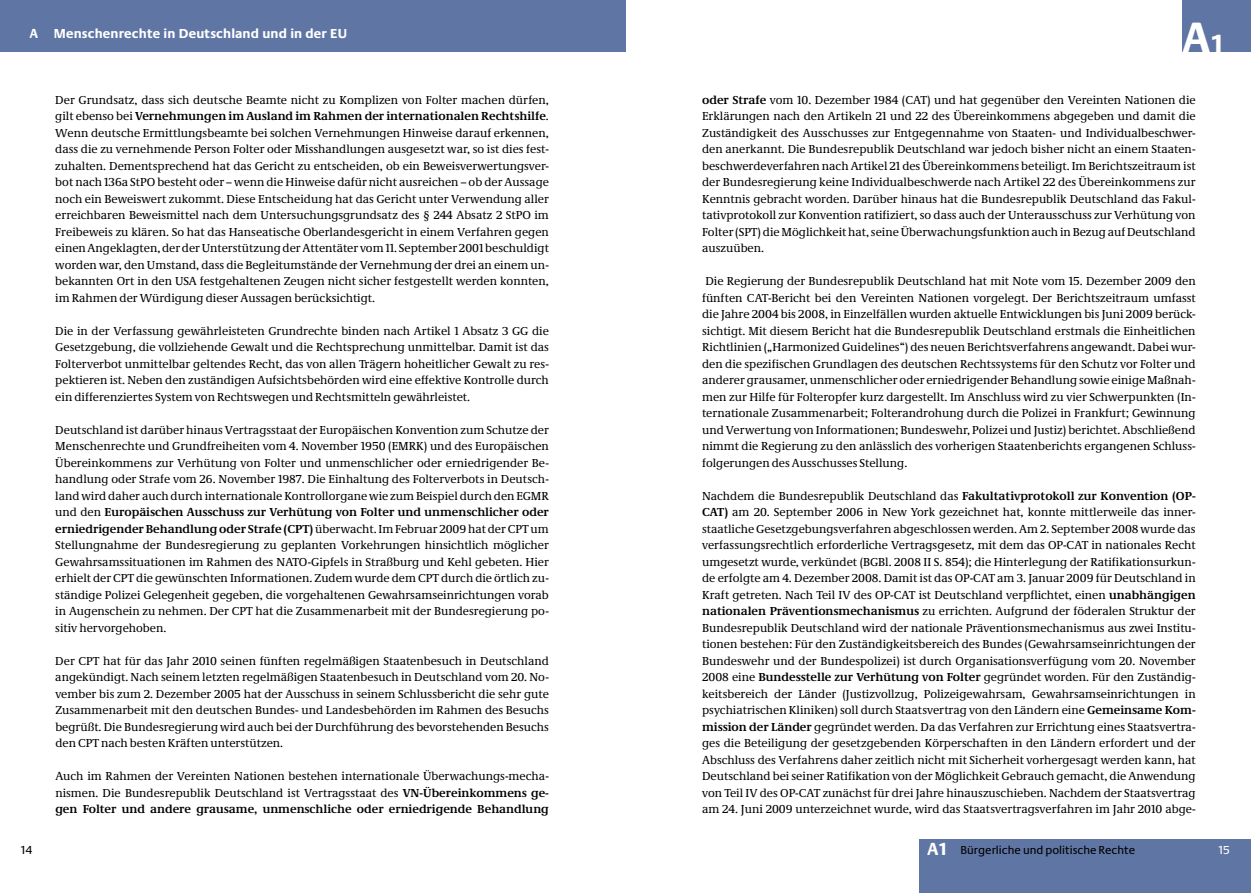
<style>
.page{position:relative;width:1251px;height:893px;background:#fff}
.page>*{position:absolute;margin:0;border:0;box-sizing:border-box;transform-origin:0 0}
.t1{font:700 45px "Neue Praxis";color:#fff}
.t2{font:700 13.5px "Neue Praxis";letter-spacing:.01em;color:#fff}
.t3{font:12px/16.5px "Neue Demos";color:#000;text-align:justify}
.t4{font:12px "Neue Praxis";color:#000}
.t5{font:12px "Neue Praxis";color:#fff}
.s1{font-weight:700}
.s2{font-size:27px}
.s3{font-weight:700;font-size:18px;color:#fff}
</style>
<div class="page">
<div style="left:0;top:0;width:625px;height:51px;background:#5f76a4"></div>
<div style="left:918px;top:839px;width:332px;height:54px;background:#5f76a4"></div>
<div style="left:1182px;top:0;width:68px;height:51px;background:#5f76a4"></div>
<p class="t2" style="left:30px;top:26px;width:318px">A Menschenrechte in Deutschland und in der EU</p>
<p class="t3" style="left:55px;top:91px;width:495px">Der Grundsatz, dass sich deutsche Beamte nicht zu Komplizen von Folter machen dürfen, gilt ebenso bei <span class="s1">Vernehmungen im Ausland im Rahmen der internationalen Rechtshilfe</span>.<br>Wenn deutsche Ermittlungsbeamte bei solchen Vernehmungen Hinweise darauf erkennen, dass die zu vernehmende Person Folter oder Misshandlungen ausgesetzt war, so ist dies fest&shy;zuhalten. Dementsprechend hat das Gericht zu entscheiden, ob ein Beweisverwertungsver&shy;bot nach 136a StPO besteht oder – wenn die Hinweise dafür nicht ausreichen – ob der Aussage noch ein Beweiswert zukommt. Diese Entscheidung hat das Gericht unter Verwendung aller erreichbaren Beweismittel nach dem Untersuchungsgrundsatz des § 244 Absatz 2 StPO im Freibeweis zu klären. So hat das Hanseatische Oberlandesgericht in einem Verfahren gegen einen Angeklagten, der der Unterstützung der Attentäter vom 11. September 2001 beschuldigt worden war, den Umstand, dass die Begleitumstände der Vernehmung der drei an einem un&shy;bekannten Ort in den USA festgehaltenen Zeugen nicht sicher festgestellt werden konnten, im Rahmen der Würdigung dieser Aussagen berücksichtigt.</p>
<p class="t3" style="left:55px;top:322px;width:495px">Die in der Verfassung gewährleisteten Grundrechte binden nach Artikel 1 Absatz 3 GG die Gesetzgebung, die vollziehende Gewalt und die Rechtsprechung unmittelbar. Damit ist das Folterverbot unmittelbar geltendes Recht, das von allen Trägern hoheitlicher Gewalt zu res&shy;pektieren ist. Neben den zuständigen Aufsichtsbehörden wird eine effektive Kontrolle durch ein differenziertes System von Rechtswegen und Rechtsmitteln gewährleistet.</p>
<p class="t3" style="left:55px;top:421px;width:495px">Deutschland ist darüber hinaus Vertragsstaat der Europäischen Konvention zum Schutze der Menschenrechte und Grundfreiheiten vom 4. November 1950 (EMRK) und des Europäischen Übereinkommens zur Verhütung von Folter und unmenschlicher oder erniedrigender Be&shy;handlung oder Strafe vom 26. November 1987. Die Einhaltung des Folterverbots in Deutsch&shy;land wird daher auch durch internationale Kontrollorgane wie zum Beispiel durch den EGMR und den <span class="s1">Europäischen Ausschuss zur Verhütung von Folter und unmenschlicher oder erniedrigender Behandlung oder Strafe (CPT)</span> überwacht. Im Februar 2009 hat der CPT um Stellungnahme der Bundesregierung zu geplanten Vorkehrungen hinsichtlich möglicher Gewahrsamssituationen im Rahmen des NATO-Gipfels in Straßburg und Kehl gebeten. Hier erhielt der CPT die gewünschten Informationen. Zudem wurde dem CPT durch die örtlich zu&shy;ständige Polizei Gelegenheit gegeben, die vorgehaltenen Gewahrsamseinrichtungen vorab in Augenschein zu nehmen. Der CPT hat die Zusammenarbeit mit der Bundesregierung po&shy;sitiv hervorgehoben.</p>
<p class="t3" style="left:55px;top:652px;width:495px">Der CPT hat für das Jahr 2010 seinen fünften regelmäßigen Staatenbesuch in Deutschland angekündigt. Nach seinem letzten regelmäßigen Staatenbesuch in Deutschland vom 20. No&shy;vember bis zum 2. Dezember 2005 hat der Ausschuss in seinem Schlussbericht die sehr gute Zusammenarbeit mit den deutschen Bundes- und Landesbehörden im Rahmen des Besuchs begrüßt. Die Bundesregierung wird auch bei der Durchführung des bevorstehenden Besuchs den CPT nach besten Kräften unterstützen.</p>
<p class="t3" style="left:55px;top:768px;width:495px">Auch im Rahmen der Vereinten Nationen bestehen internationale Überwachungs-mecha&shy;nismen. Die Bundesrepublik Deutschland ist Vertragsstaat des <span class="s1">VN-Übereinkommens ge&shy;gen Folter und andere grausame, unmenschliche oder erniedrigende Behandlung</span></p>
<h1 class="t1" style="left:1182px;top:10px;width:41px">A<span class="s2">1</span></h1>
<p class="t3" style="left:702px;top:91px;width:495px"><span class="s1">oder Strafe</span> vom 10. Dezember 1984 (CAT) und hat gegenüber den Vereinten Nationen die Erklärungen nach den Artikeln 21 und 22 des Übereinkommens abgegeben und damit die Zuständigkeit des Ausschusses zur Entgegennahme von Staaten- und Individualbeschwer&shy;den anerkannt. Die Bundesrepublik Deutschland war jedoch bisher nicht an einem Staaten&shy;beschwerdeverfahren nach Artikel 21 des Übereinkommens beteiligt. Im Berichtszeitraum ist der Bundesregierung keine Individualbeschwerde nach Artikel 22 des Übereinkommens zur Kenntnis gebracht worden. Darüber hinaus hat die Bundesrepublik Deutschland das Fakul&shy;tativprotokoll zur Konvention ratifiziert, so dass auch der Unterausschuss zur Verhütung von Folter (SPT) die Möglichkeit hat, seine Überwachungsfunktion auch in Bezug auf Deutschland auszuüben.</p>
<p class="t3" style="left:702px;top:273px;width:495px">Die Regierung der Bundesrepublik Deutschland hat mit Note vom 15. Dezember 2009 den fünften CAT-Bericht bei den Vereinten Nationen vorgelegt. Der Berichtszeitraum umfasst die Jahre 2004 bis 2008, in Einzelfällen wurden aktuelle Entwicklungen bis Juni 2009 berück&shy;sichtigt. Mit diesem Bericht hat die Bundesrepublik Deutschland erstmals die Einheitlichen Richtlinien („Harmonized Guidelines“) des neuen Berichtsverfahrens angewandt. Dabei wur&shy;den die spezifischen Grundlagen des deutschen Rechtssystems für den Schutz vor Folter und anderer grausamer, unmenschlicher oder erniedrigender Behandlung sowie einige Maßnah&shy;men zur Hilfe für Folteropfer kurz dargestellt. Im Anschluss wird zu vier Schwerpunkten (In&shy;ternationale Zusammenarbeit; Folterandrohung durch die Polizei in Frankfurt; Gewinnung und Verwertung von Informationen; Bundeswehr, Polizei und Justiz) berichtet. Abschließend nimmt die Regierung zu den anlässlich des vorherigen Staatenberichts ergangenen Schluss&shy;folgerungen des Ausschusses Stellung.</p>
<p class="t3" style="left:702px;top:487px;width:495px">Nachdem die Bundesrepublik Deutschland das <span class="s1">Fakultativprotokoll zur Konvention (OP-CAT)</span> am 20. September 2006 in New York gezeichnet hat, konnte mittlerweile das inner&shy;staatliche Gesetzgebungsverfahren abgeschlossen werden. Am 2. September 2008 wurde das verfassungsrechtlich erforderliche Vertragsgesetz, mit dem das OP-CAT in nationales Recht umgesetzt wurde, verkündet (BGBl. 2008 II S. 854); die Hinterlegung der Ratifikationsurkun&shy;de erfolgte am 4. Dezember 2008. Damit ist das OP-CAT am 3. Januar 2009 für Deutschland in Kraft getreten. Nach Teil IV des OP-CAT ist Deutschland verpflichtet, einen <span class="s1">unabhängigen nationalen Präventionsmechanismus</span> zu errichten. Aufgrund der föderalen Struktur der Bundesrepublik Deutschland wird der nationale Präventionsmechanismus aus zwei Institu&shy;tionen bestehen: Für den Zuständigkeitsbereich des Bundes (Gewahrsamseinrichtungen der Bundeswehr und der Bundespolizei) ist durch Organisationsverfügung vom 20. November 2008 eine <span class="s1">Bundesstelle zur Verhütung von Folter</span> gegründet worden. Für den Zuständig&shy;keitsbereich der Länder (Justizvollzug, Polizeigewahrsam, Gewahrsamseinrichtungen in psychiatrischen Kliniken) soll durch Staatsvertrag von den Ländern eine <span class="s1">Gemeinsame Kom&shy;mission der Länder</span> gegründet werden. Da das Verfahren zur Errichtung eines Staatsvertra&shy;ges die Beteiligung der gesetzgebenden Körperschaften in den Ländern erfordert und der Abschluss des Verfahrens daher zeitlich nicht mit Sicherheit vorhergesagt werden kann, hat Deutschland bei seiner Ratifikation von der Möglichkeit Gebrauch gemacht, die Anwendung von Teil IV des OP-CAT zunächst für drei Jahre hinauszuschieben. Nachdem der Staatsvertrag am 24. Juni 2009 unterzeichnet wurde, wird das Staatsvertragsverfahren im Jahr 2010 abge-</p>
<p class="t4" style="left:927px;top:843px;width:209px"><span class="s3">A1</span> Bürgerliche und politische Rechte</p>
<p class="t4" style="left:21px;top:842px;width:13px">14</p>
<p class="t5" style="left:1218px;top:842px;width:12px">15</p>
</div>
